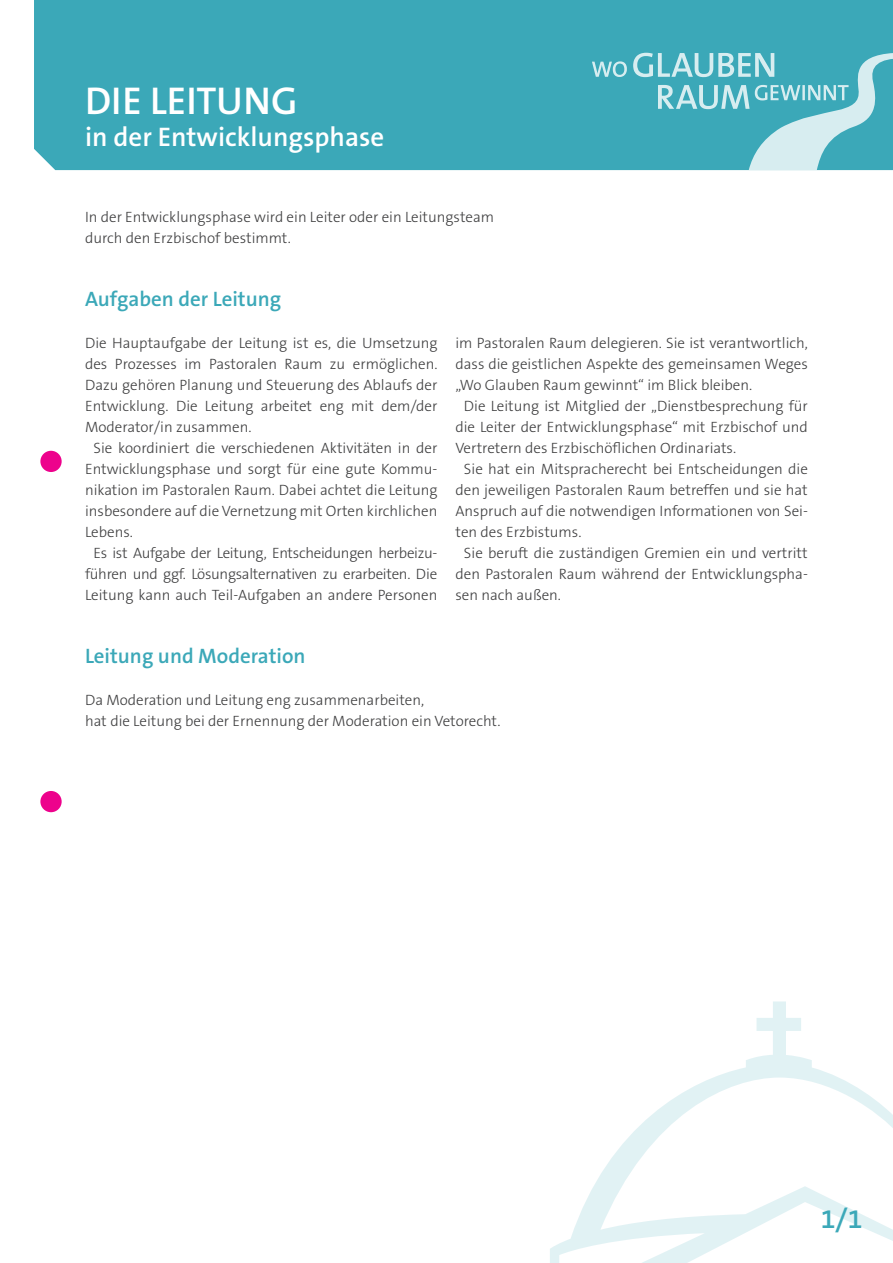
<style>
.page{position:relative;width:893px;height:1263px;background:#fff}
.page>*{position:absolute;margin:0;border:0;box-sizing:border-box;transform-origin:0 0}
.t1{font:600 39px "The Sans B6";color:#fff}
.t2{font:600 27px "The Sans B6";color:#fff}
.t3{font:600 27px "The Sans B6";color:#3ba8b8}
.t4{font:600 21px "The Sans B6";color:#3ba8b8}
.t5{font:300 15px/21px "The Sans B3";color:#3e3e3f}
.t6{font:300 15px "The Sans B3";letter-spacing:-.02em;color:#3e3e3f}
</style>
<div class="page">
<svg style="left:550px;top:1001px;width:343px;height:262px"></svg>
<div style="left:34px;top:0;width:859px;height:170px;background:#3ba8b8"></div>
<svg style="left:592px;top:61px;width:35px;height:16px"></svg>
<svg style="left:633px;top:53px;width:260px;height:117px;background:#63b9c6"></svg>
<div style="left:40px;top:451px;width:22px;height:21px;background:#ed028c;border-radius:50%"></div>
<div style="left:40px;top:791px;width:22px;height:21px;background:#ed028c;border-radius:50%"></div>
<h1 class="t1" style="left:85px;top:80px;width:214px">DIE LEITUNG</h1>
<h2 class="t2" style="left:85px;top:123px;width:301px">in der Entwicklungsphase</h2>
<p class="t5" style="left:85px;top:207px;width:411px">In der Entwicklungsphase wird ein Leiter oder ein Leitungsteam durch den Erzbischof bestimmt.</p>
<h3 class="t4" style="left:85px;top:288px;width:198px">Aufgaben der Leitung</h3>
<p class="t5" style="left:85px;top:333px;width:354px">Die Hauptaufgabe der Leitung ist es, die Umsetzung</p>
<p class="t5" style="left:85px;top:354px;width:354px">des Prozesses im Pastoralen Raum zu ermöglichen.</p>
<p class="t5" style="left:85px;top:375px;width:354px">Dazu gehören Planung und Steuerung des Ablaufs der</p>
<p class="t5" style="left:85px;top:396px;width:354px">Entwicklung. Die Leitung arbeitet eng mit dem/der</p>
<p class="t5" style="left:85px;top:417px;width:168px">Moderator/in zusammen.</p>
<p class="t5" style="left:94px;top:438px;width:345px">Sie koordiniert die verschiedenen Aktivitäten in der</p>
<p class="t5" style="left:85px;top:459px;width:354px">Entwicklungsphase und sorgt für eine gute Kommu-</p>
<p class="t5" style="left:85px;top:480px;width:354px">nikation im Pastoralen Raum. Dabei achtet die Leitung</p>
<p class="t5" style="left:85px;top:501px;width:354px">insbesondere auf die Vernetzung mit Orten kirchlichen</p>
<p class="t5" style="left:85px;top:522px;width:49px">Lebens.</p>
<p class="t6" style="left:94px;top:545px;width:345px">Es ist Aufgabe der Leitung, Entscheidungen herbeizu-</p>
<p class="t6" style="left:85px;top:566px;width:354px">führen und ggf. Lösungsalternativen zu erarbeiten. Die</p>
<p class="t5" style="left:85px;top:585px;width:354px">Leitung kann auch Teil-Aufgaben an andere Personen</p>
<p class="t5" style="left:455px;top:333px;width:354px">im Pastoralen Raum delegieren. Sie ist verantwortlich,</p>
<p class="t5" style="left:455px;top:354px;width:354px">dass die geistlichen Aspekte des gemeinsamen Weges</p>
<p class="t5" style="left:455px;top:375px;width:298px">„Wo Glauben Raum gewinnt“ im Blick bleiben.</p>
<p class="t5" style="left:464px;top:396px;width:345px">Die Leitung ist Mitglied der „Dienstbesprechung für</p>
<p class="t5" style="left:455px;top:417px;width:354px">die Leiter der Entwicklungsphase“ mit Erzbischof und</p>
<p class="t5" style="left:455px;top:438px;width:282px">Vertretern des Erzbischöflichen Ordinariats.</p>
<p class="t5" style="left:464px;top:459px;width:345px">Sie hat ein Mitspracherecht bei Entscheidungen die</p>
<p class="t5" style="left:455px;top:480px;width:354px">den jeweiligen Pastoralen Raum betreffen und sie hat</p>
<p class="t5" style="left:455px;top:501px;width:354px">Anspruch auf die notwendigen Informationen von Sei-</p>
<p class="t5" style="left:455px;top:522px;width:128px">ten des Erzbistums.</p>
<p class="t5" style="left:464px;top:543px;width:345px">Sie beruft die zuständigen Gremien ein und vertritt</p>
<p class="t5" style="left:455px;top:564px;width:354px">den Pastoralen Raum während der Entwicklungspha-</p>
<p class="t5" style="left:455px;top:585px;width:107px">sen nach außen.</p>
<h3 class="t4" style="left:85px;top:645px;width:222px">Leitung und Moderation</h3>
<p class="t5" style="left:85px;top:690px;width:417px">Da Moderation und Leitung eng zusammenarbeiten,<br>hat die Leitung bei der Ernennung der Moderation ein Vetorecht.</p>
<h2 class="t3" style="left:821px;top:1204px;width:43px">1/1</h2>
</div>
